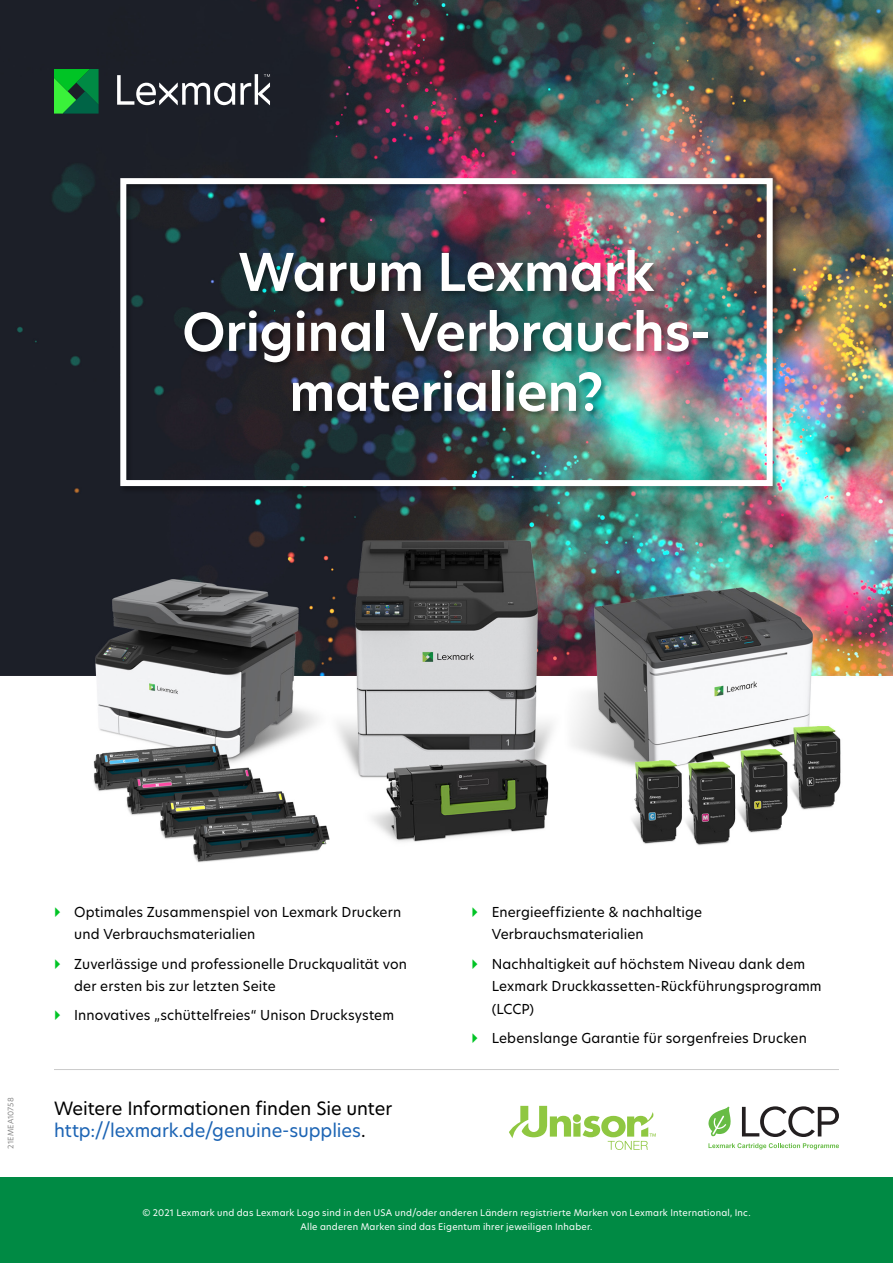
<style>
.page{position:relative;width:893px;height:1263px;background:#fff}
.page>*{position:absolute;margin:0;border:0;box-sizing:border-box;transform-origin:0 0}
.t1{font:600 51px/60px "TP Hero";letter-spacing:-.01em;color:#fff;text-align:center}
.t2{font:18px/21.6px "TP Hero";letter-spacing:-.005em;color:#000}
.t3{font:13.5px/22.5px "TP Hero";letter-spacing:.01em;color:#000}
.t4{font:9px/13.5px "TP Hero";letter-spacing:.025em;color:#fff;text-align:center}
.t5{font:7.5px "TP Hero";letter-spacing:.015em;color:#8a8a8a}
.s1{color:#1c64b4}
</style>
<div class="page">
<img style="left:0;top:0;width:893px;height:1178px">
<svg style="left:509px;top:1106px;width:147px;height:44px"></svg>
<svg style="left:742px;top:1106px;width:97px;height:31px"></svg>
<svg style="left:708px;top:1106px;width:24px;height:30px"></svg>
<svg style="left:708px;top:1143px;width:131px;height:6px"></svg>
<div style="left:0;top:1178px;width:893px;height:85px;background:#008a44"></div>
<hr style="left:54px;top:1069px;width:785px;height:1px;background:#cacaca">
<svg style="left:117px;top:74px;width:153px;height:31px"></svg>
<svg style="left:54px;top:69px;width:45px;height:45px;background:#0f9a38"></svg>
<div style="left:119px;top:177px;width:661px;height:317px;background:#000;opacity:.35"></div>
<div style="left:120px;top:178px;width:653px;height:308px;border:6px solid #fff"></div>
<svg style="left:55px;top:907px;width:5px;height:10px"></svg>
<svg style="left:55px;top:959px;width:5px;height:10px"></svg>
<svg style="left:55px;top:1010px;width:5px;height:10px"></svg>
<svg style="left:473px;top:907px;width:4px;height:10px"></svg>
<svg style="left:473px;top:959px;width:4px;height:10px"></svg>
<svg style="left:473px;top:1033px;width:4px;height:10px"></svg>
<h1 class="t1" style="left:182px;top:242px;width:530px">Warum Lexmark<br>Original Verbrauchs&shy;materialien?</h1>
<p class="t3" style="left:74px;top:900px;width:328px">Optimales Zusammenspiel von Lexmark Druckern und Verbrauchsmaterialien</p>
<p class="t3" style="left:74px;top:952px;width:334px">Zuverlässige und professionelle Druckqualität von der ersten bis zur letzten Seite</p>
<p class="t3" style="left:74px;top:1004px;width:321px">Innovatives „schüttelfreies“ Unison Drucksystem</p>
<p class="t5" style="left:6px;top:1149px;width:53px;rotate:-90deg">21EMEA10758</p>
<h2 class="t2" style="left:54px;top:1097px;width:340px">Weitere Informationen finden Sie unter <span class="s1">http://lexmark.de/genuine-supplies</span>.</h2>
<p class="t3" style="left:492px;top:900px;width:212px">Energieeffiziente &amp; nachhaltige<br>Verbrauchsmaterialien</p>
<p class="t3" style="left:492px;top:952px;width:331px">Nachhaltigkeit auf höchstem Niveau dank dem<br>Lexmark Druckkassetten-Rückführungsprogramm (LCCP)</p>
<p class="t3" style="left:492px;top:1026px;width:317px">Lebenslange Garantie für sorgenfreies Drucken</p>
<p class="t4" style="left:142px;top:1206px;width:610px">© 2021 Lexmark und das Lexmark Logo sind in den USA und/oder anderen Ländern registrierte Marken von Lexmark International, Inc.<br>Alle anderen Marken sind das Eigentum ihrer jeweiligen Inhaber.</p>
</div>
